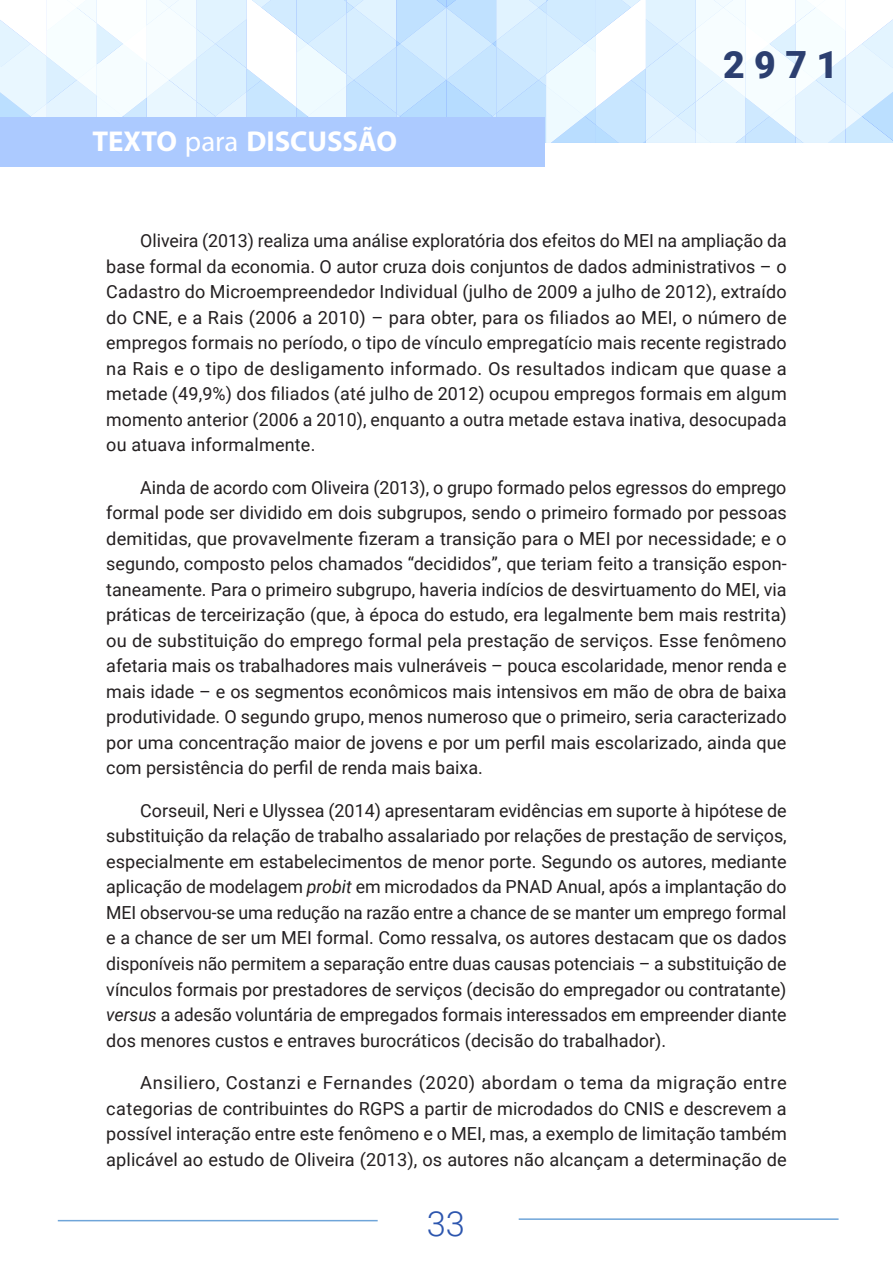
<style>
.page{position:relative;width:893px;height:1263px;background:#fff}
.page>*{position:absolute;margin:0;border:0;box-sizing:border-box;transform-origin:0 0}
.t1{font:900 37.5px "Roboto";color:#2c3f70}
.t2{font:300 34.5px "Roboto";color:#2c55ae}
.t3{font:700 28.8px "Myriad Pro";color:#fff}
.texto_corrido{font:18px/25.5px "Roboto";color:#231f20;text-align:justify}
.s1{font-weight:400}
.s2{font-style:italic}
</style>
<div class="page">
<svg style="left:0;top:0;width:893px;height:143px"></svg>
<div style="left:0;top:118px;width:545px;height:49px;background:#accaff"></div>
<hr style="left:519px;top:1218px;width:319px;height:2px;background:#6fa5d9">
<hr style="left:58px;top:1220px;width:320px;height:1px;background:#6fa5d9">
<h3 class="t3" style="left:92px;top:122px;width:306px">TEXTO <span class="s1">para</span> DISCUSSÃO</h3>
<h1 class="t1" style="left:723px;top:38px;width:116px">2971</h1>
<p class="texto_corrido" style="left:106px;top:228px;width:682px;text-indent:34px">Oliveira (2013) realiza uma análise exploratória dos efeitos do MEI na ampliação da base formal da economia. O autor cruza dois conjuntos de dados administrativos – o Cadastro do Microempreendedor Individual (julho de 2009 a julho de 2012), extraído do CNE, e a Rais (2006 a 2010) – para obter, para os filiados ao MEI, o número de empregos formais no período, o tipo de vínculo empregatício mais recente registrado na Rais e o tipo de desligamento informado. Os resultados indicam que quase a metade (49,9%) dos filiados (até julho de 2012) ocupou empregos formais em algum momento anterior (2006 a 2010), enquanto a outra metade estava inativa, desocupada ou atuava informalmente.</p>
<p class="texto_corrido" style="left:106px;top:474px;width:682px;text-indent:34px">Ainda de acordo com Oliveira (2013), o grupo formado pelos egressos do emprego formal pode ser dividido em dois subgrupos, sendo o primeiro formado por pessoas demitidas, que provavelmente fizeram a transição para o MEI por necessidade; e o segundo, composto pelos chamados “decididos”, que teriam feito a transição espon&shy;taneamente. Para o primeiro subgrupo, haveria indícios de desvirtuamento do MEI, via práticas de terceirização (que, à época do estudo, era legalmente bem mais restrita) ou de substituição do emprego formal pela prestação de serviços. Esse fenômeno afetaria mais os trabalhadores mais vulneráveis – pouca escolaridade, menor renda e mais idade – e os segmentos econômicos mais intensivos em mão de obra de baixa produtividade. O segundo grupo, menos numeroso que o primeiro, seria caracterizado por uma concentração maior de jovens e por um perfil mais escolarizado, ainda que com persistência do perfil de renda mais baixa.</p>
<p class="texto_corrido" style="left:106px;top:797px;width:682px;text-indent:34px">Corseuil, Neri e Ulyssea (2014) apresentaram evidências em suporte à hipótese de substituição da relação de trabalho assalariado por relações de prestação de serviços, especialmente em estabelecimentos de menor porte. Segundo os autores, mediante aplicação de modelagem <span class="s2">probit</span> em microdados da PNAD Anual, após a implantação do MEI observou-se uma redução na razão entre a chance de se manter um emprego formal e a chance de ser um MEI formal. Como ressalva, os autores destacam que os dados disponíveis não permitem a separação entre duas causas potenciais – a substituição de vínculos formais por prestadores de serviços (decisão do empregador ou contratante) <span class="s2">versus</span> a adesão voluntária de empregados formais interessados em empreender diante dos menores custos e entraves burocráticos (decisão do trabalhador).</p>
<p class="texto_corrido" style="left:106px;top:1069px;width:682px;text-indent:34px">Ansiliero, Costanzi e Fernandes (2020) abordam o tema da migração entre categorias de contribuintes do RGPS a partir de microdados do CNIS e descrevem a possível interação entre este fenômeno e o MEI, mas, a exemplo de limitação também aplicável ao estudo de Oliveira (2013), os autores não alcançam a determinação de</p>
<h2 class="t2" style="left:427px;top:1200px;width:40px">33</h2>
</div>
